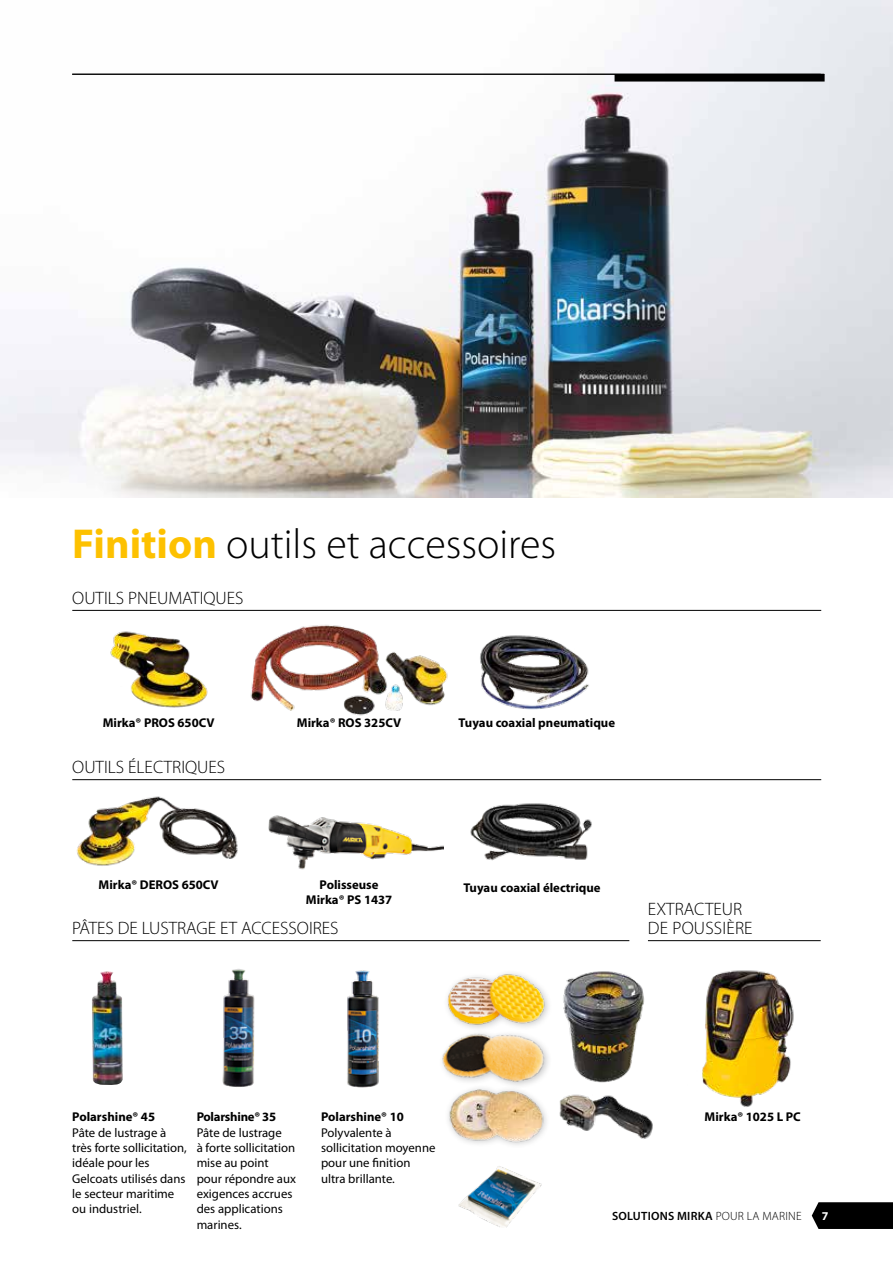
<style>
.page{position:relative;width:893px;height:1263px;background:#fff}
.page>*{position:absolute;margin:0;border:0;box-sizing:border-box;transform-origin:0 0}
.t1{font:300 42px "Myriad Pro";color:#000}
.t2{font:300 18px/19.5px "Myriad Pro";color:#000}
.t3{font:12.75px/15.3px "Myriad Pro";color:#000}
.t4{font:700 12.75px "Myriad Pro";color:#000}
.t5{font:700 12.75px "Myriad Pro";letter-spacing:-.02em;color:#000}
.t6{font:600 12px "Myriad Pro";letter-spacing:.02em;color:#000}
.t7{font:700 12px "Myriad Pro";color:#fff}
.s1{font-weight:700;color:#fdc100}
.s2{font-weight:300}
</style>
<div class="page">
<img style="left:0;top:0;width:893px;height:497px">
<svg style="left:812px;top:1202px;width:81px;height:27px;background:#0c0c0c"></svg>
<svg style="left:0;top:430px;width:358px;height:180px"></svg>
<hr style="left:72px;top:74px;width:752px;height:1px;background:#000">
<div style="left:615px;top:74px;width:210px;height:8px;background:#000"></div>
<img style="left:110px;top:631px;width:98px;height:77px">
<img style="left:568px;top:1094px;width:85px;height:45px">
<img style="left:458px;top:1166px;width:84px;height:62px">
<img style="left:447px;top:973px;width:102px;height:41px">
<img style="left:448px;top:1096px;width:120px;height:49px">
<img style="left:442px;top:1014px;width:111px;height:87px">
<img style="left:563px;top:971px;width:82px;height:112px">
<img style="left:76px;top:796px;width:162px;height:70px">
<img style="left:222px;top:969px;width:33px;height:118px">
<img style="left:347px;top:970px;width:32px;height:118px">
<img style="left:268px;top:815px;width:176px;height:55px">
<img style="left:250px;top:625px;width:198px;height:91px">
<img style="left:480px;top:635px;width:109px;height:75px">
<img style="left:470px;top:803px;width:122px;height:58px">
<img style="left:702px;top:970px;width:92px;height:137px">
<hr style="left:72px;top:940px;width:557px;height:1px;background:#000">
<hr style="left:648px;top:940px;width:173px;height:1px;background:#000">
<hr style="left:72px;top:610px;width:749px;height:1px;background:#000">
<hr style="left:72px;top:779px;width:749px;height:1px;background:#000">
<img style="left:92px;top:971px;width:31px;height:114px">
<h1 class="t1" style="left:72px;top:521px;width:485px"><span class="s1">Finition</span> outils et accessoires</h1>
<h2 class="t2" style="left:72px;top:589px;width:173px">OUTILS PNEUMATIQUES</h2>
<p class="t4" style="left:103px;top:714px;width:113px">Mirka® PROS 650CV</p>
<p class="t4" style="left:297px;top:714px;width:106px">Mirka® ROS 325CV</p>
<p class="t4" style="left:459px;top:714px;width:158px">Tuyau coaxial pneumatique</p>
<h2 class="t2" style="left:72px;top:758px;width:154px">OUTILS ÉLECTRIQUES</h2>
<p class="t4" style="left:99px;top:876px;width:122px">Mirka® DEROS 650CV</p>
<p class="t4" style="left:320px;top:876px;width:60px">Polisseuse</p>
<p class="t4" style="left:463px;top:879px;width:139px">Tuyau coaxial électrique</p>
<p class="t4" style="left:306px;top:891px;width:88px">Mirka® PS 1437</p>
<h2 class="t2" style="left:72px;top:919px;width:268px">PÂTES DE LUSTRAGE ET ACCESSOIRES</h2>
<h2 class="t2" style="left:648px;top:899px;width:106px">EXTRACTEUR<br>DE POUSSIÈRE</h2>
<p class="t4" style="left:72px;top:1109px;width:84px">Polarshine® 45</p>
<p class="t3" style="left:72px;top:1125px;width:116px">Pâte de lustrage à très forte sollicitation, idéale pour les<br>Gelcoats utilisés dans le secteur maritime ou industriel.</p>
<p class="t5" style="left:197px;top:1109px;width:81px">Polarshine® 35</p>
<p class="t3" style="left:197px;top:1125px;width:101px">Pâte de lustrage<br>à forte sollicitation mise au point pour répondre aux exigences accrues des applications marines.</p>
<p class="t4" style="left:321px;top:1109px;width:84px">Polarshine® 10</p>
<p class="t3" style="left:321px;top:1125px;width:116px">Polyvalente à sollicitation moyenne pour une finition ultra brillante.</p>
<p class="t4" style="left:704px;top:1109px;width:98px">Mirka® 1025 L PC</p>
<p class="t6" style="left:612px;top:1209px;width:191px">SOLUTIONS MIRKA <span class="s2">POUR LA MARINE</span></p>
<p class="t7" style="left:822px;top:1208px;width:8px">7</p>
</div>
